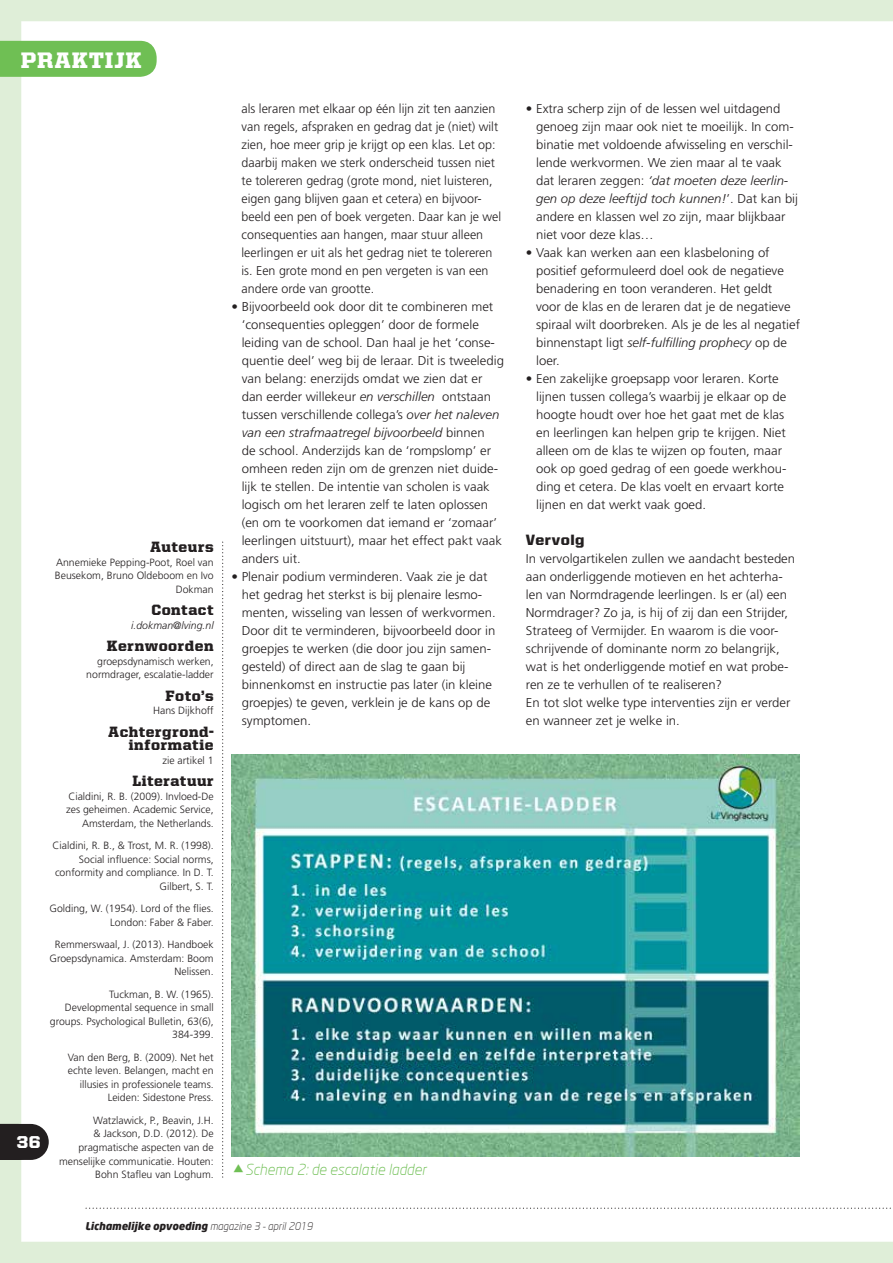
<style>
.page{position:relative;width:893px;height:1263px;background:#dfeed8}
.page>*{position:absolute;margin:0;border:0;box-sizing:border-box;transform-origin:0 0}
.t1{font:900 22.5px "United Serif Reg";letter-spacing:.035em;color:#fff}
.t2{font:900 17.25px "United Sans Reg";color:#fff}
.t3{font:900 15px/13.5px "United Serif Reg";letter-spacing:.04em;color:#231f20;text-align:right}
.t4{font:italic 300 15px "Neo Sans";color:#6fbf54}
.t5{font:900 15px "United Sans Reg";letter-spacing:.025em;color:#231f20}
.t6{font:300 12.75px/18px "Frutiger LT Std";color:#231f20}
.t7{font:300 10.5px/13.5px "Frutiger LT Std";color:#231f20;text-align:right}
.t8{font:italic 900 10.5px "Neo Sans";color:#231f20}
.t9{font:italic 300 10.5px "Frutiger LT Std";color:#231f20}
.s1{font-style:italic}
.s2{font-weight:300}
</style>
<div class="page">
<div style="left:21px;top:21px;width:872px;height:1221px;background:#fff"></div>
<div style="left:0;top:41px;width:157px;height:36px;background:#6fbf54"></div>
<svg style="left:222px;top:540px;width:2px;height:638px"></svg>
<img style="left:232px;top:755px;width:567px;height:401px">
<svg style="left:0;top:1124px;width:49px;height:36px"></svg>
<svg style="left:85px;top:1207px;width:808px;height:2px"></svg>
<svg style="left:234px;top:1164px;width:9px;height:8px"></svg>
<h1 class="t1" style="left:21px;top:48px;width:122px">PRAKTIJK</h1>
<h2 class="t2" style="left:17px;top:1133px;width:25px">36</h2>
<p class="t3" style="left:150px;top:540px;width:65px">Auteurs</p>
<p class="t7" style="left:55px;top:556px;width:160px">Annemieke Pepping-Poot, Roel van<br>Beusekom, Bruno Oldeboom en Ivo<br>Dokman</p>
<p class="t3" style="left:151px;top:603px;width:64px">Contact</p>
<p class="t9" style="left:131px;top:619px;width:84px">i.dokman@lving.nl</p>
<p class="t3" style="left:107px;top:639px;width:108px">Kernwoorden</p>
<p class="t7" style="left:86px;top:655px;width:129px">groepsdynamisch werken, normdrager, escalatie-ladder</p>
<p class="t3" style="left:166px;top:689px;width:50px">Foto’s</p>
<p class="t7" style="left:153px;top:704px;width:62px">Hans Dijkhoff</p>
<p class="t3" style="left:108px;top:725px;width:107px">Achtergrond&shy;informatie</p>
<p class="t7" style="left:162px;top:754px;width:53px">zie artikel 1</p>
<p class="t3" style="left:132px;top:774px;width:83px">Literatuur</p>
<p class="t7" style="left:66px;top:790px;width:149px">Cialdini, R. B. (2009). Invloed-De zes geheimen. Academic Service,<br>Amsterdam, the Netherlands.</p>
<p class="t7" style="left:53px;top:839px;width:163px">Cialdini, R. B., &amp; Trost, M. R. (1998).<br>Social influence: Social norms, conformity and compliance. In D. T.<br>Gilbert, S. T.</p>
<p class="t7" style="left:50px;top:902px;width:166px">Golding, W. (1954). Lord of the flies.<br>London: Faber &amp; Faber.</p>
<p class="t7" style="left:50px;top:938px;width:166px">Remmerswaal, J. (2013). Handboek<br>Groepsdynamica. Amsterdam: Boom<br>Nelissen.</p>
<p class="t7" style="left:50px;top:988px;width:165px">Tuckman, B. W. (1965).<br>Developmental sequence in small groups. Psychological Bulletin, 63(6),<br>384-399.</p>
<p class="t7" style="left:68px;top:1051px;width:147px">Van den Berg, B. (2009). Net het echte leven. Belangen, macht en illusies in professionele teams.<br>Leiden: Sidestone Press.</p>
<p class="t7" style="left:59px;top:1114px;width:156px">Watzlawick, P., Beavin, J.H.<br>&amp; Jackson, D.D. (2012). De pragmatische aspecten van de menselijke communicatie. Houten:<br>Bohn Stafleu van Loghum.</p>
<p class="t6" style="left:242px;top:99px;width:261px">als leraren met elkaar op één lijn zit ten aanzien van regels, afspraken en gedrag dat je (niet) wilt zien, hoe meer grip je krijgt op een klas. Let op: daarbij maken we sterk onderscheid tussen niet te tolereren gedrag (grote mond, niet luisteren, eigen gang blijven gaan et cetera) en bijvoor&shy;beeld een pen of boek vergeten. Daar kan je wel consequenties aan hangen, maar stuur alleen leerlingen er uit als het gedrag niet te tolereren is. Een grote mond en pen vergeten is van een andere orde van grootte.</p>
<p class="t6" style="left:242px;top:297px;width:264px;text-indent:-10px">• Bijvoorbeeld ook door dit te combineren met ‘consequenties opleggen’ door de formele leiding van de school. Dan haal je het ‘conse&shy;quentie deel’ weg bij de leraar. Dit is tweeledig van belang: enerzijds omdat we zien dat er dan eerder willekeur <span class="s1">en verschillen</span> ontstaan tussen verschillende collega’s <span class="s1">over het naleven van een strafmaatregel bijvoorbeeld</span> binnen<br>de school. Anderzijds kan de ‘rompslomp’ er omheen reden zijn om de grenzen niet duide&shy;lijk te stellen. De intentie van scholen is vaak logisch om het leraren zelf te laten oplossen (en om te voorkomen dat iemand er ‘zomaar’ leerlingen uitstuurt), maar het effect pakt vaak anders uit.</p>
<p class="t6" style="left:242px;top:567px;width:255px;text-indent:-10px">• Plenair podium verminderen. Vaak zie je dat het gedrag het sterkst is bij plenaire lesmo&shy;menten, wisseling van lessen of werkvormen.<br>Door dit te verminderen, bijvoorbeeld door in groepjes te werken (die door jou zijn samen&shy;gesteld) of direct aan de slag te gaan bij binnenkomst en instructie pas later (in kleine groepjes) te geven, verklein je de kans op de symptomen.</p>
<p class="t4" style="left:245px;top:1160px;width:183px">Schema 2: de escalatie ladder</p>
<p class="t8" style="left:85px;top:1219px;width:229px">Lichamelijke opvoeding <span class="s2">magazine 3 - april 2019</span></p>
<p class="t6" style="left:536px;top:99px;width:263px;text-indent:-10px">• Extra scherp zijn of de lessen wel uitdagend genoeg zijn maar ook niet te moeilijk. In com&shy;binatie met voldoende afwisseling en verschil&shy;lende werkvormen. We zien maar al te vaak dat leraren zeggen: <span class="s1">‘dat moeten deze leerlin&shy;gen op deze leeftijd toch kunnen!</span>’. Dat kan bij andere en klassen wel zo zijn, maar blijkbaar niet voor deze klas…</p>
<p class="t6" style="left:536px;top:243px;width:265px;text-indent:-10px">• Vaak kan werken aan een klasbeloning of positief geformuleerd doel ook de negatieve benadering en toon veranderen. Het geldt voor de klas en de leraren dat je de negatieve spiraal wilt doorbreken. Als je de les al negatief binnenstapt ligt <span class="s1">self-fulfilling prophecy</span> op de loer.</p>
<p class="t6" style="left:536px;top:369px;width:252px;text-indent:-10px">• Een zakelijke groepsapp voor leraren. Korte lijnen tussen collega’s waarbij je elkaar op de hoogte houdt over hoe het gaat met de klas en leerlingen kan helpen grip te krijgen. Niet alleen om de klas te wijzen op fouten, maar ook op goed gedrag of een goede werkhou&shy;ding et cetera. De klas voelt en ervaart korte lijnen en dat werkt vaak goed.</p>
<p class="t5" style="left:526px;top:531px;width:60px">Vervolg</p>
<p class="t6" style="left:526px;top:549px;width:271px">In vervolgartikelen zullen we aandacht besteden aan onderliggende motieven en het achterha&shy;len van Normdragende leerlingen. Is er (al) een Normdrager? Zo ja, is hij of zij dan een Strijder, Strateeg of Vermijder. En waarom is die voor&shy;schrijvende of dominante norm zo belangrijk, wat is het onderliggende motief en wat probe&shy;ren ze te verhullen of te realiseren?<br>En tot slot welke type interventies zijn er verder en wanneer zet je welke in.</p>
</div>
